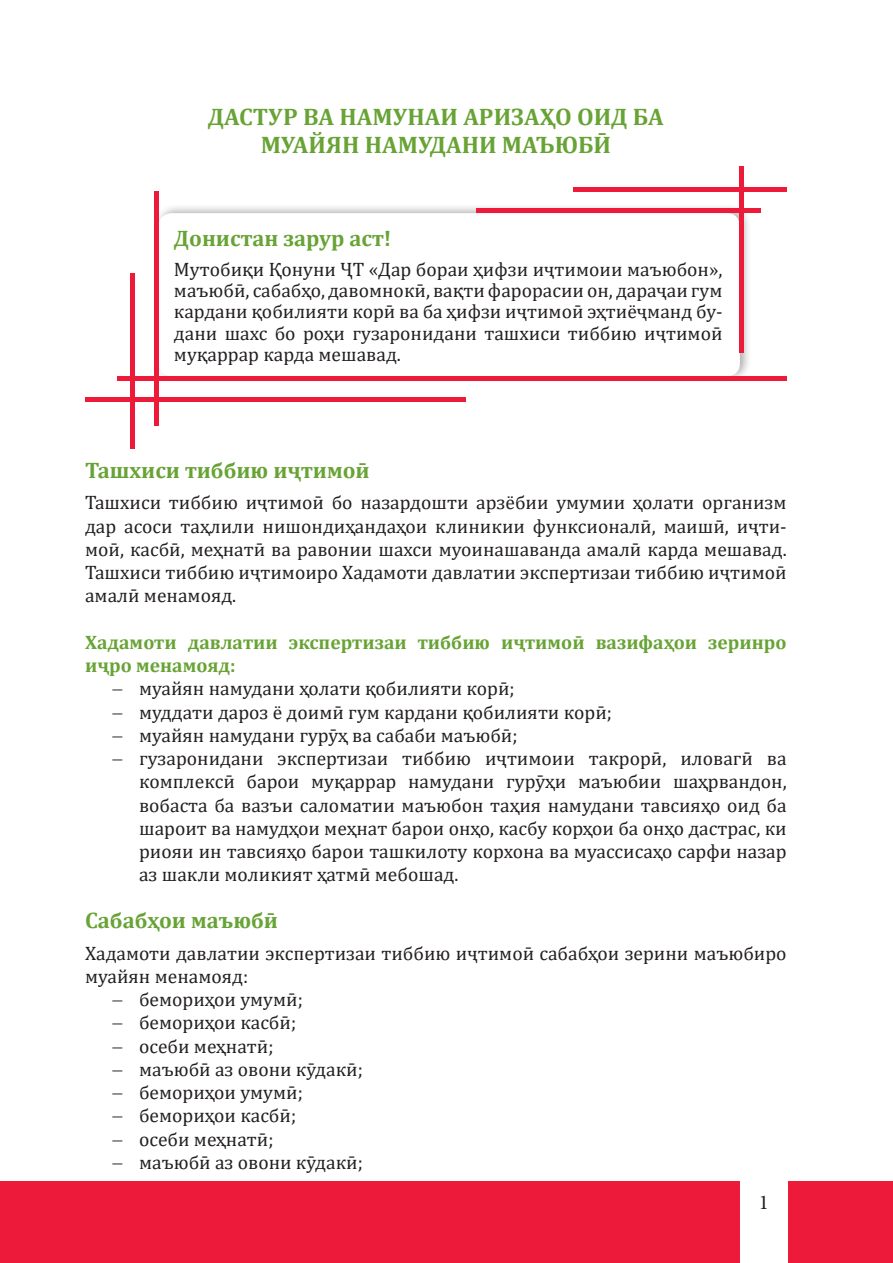
<style>
.page{position:relative;width:893px;height:1263px;background:#fff}
.page>*{position:absolute;margin:0;border:0;box-sizing:border-box;transform-origin:0 0}
.t1{font:700 24px/28.5px "Cambria";color:#68a335;text-align:center}
.t2{font:700 22.5px "Cambria";color:#68a335}
.t3{font:21px "Minion Pro";color:#231f20}
.t4{font:19.5px/21.5px "Cambria";color:#231f20;text-align:justify}
.t5{font:700 19.5px "Cambria";color:#68a335}
</style>
<div class="page">
<div style="left:0;top:1181px;width:893px;height:82px;background:#ed1a3a"></div>
<div style="left:740px;top:1168px;width:47px;height:95px;background:#fff"></div>
<svg style="left:85px;top:166px;width:702px;height:283px"></svg>
<p class="t1" style="left:208px;top:102px;width:458px">ДАСТУР ВА НАМУНАИ АРИЗАҲО ОИД БА<br>МУАЙЯН НАМУДАНИ МАЪЮБӢ</p>
<p class="t2" style="left:174px;top:222px;width:219px">Донистан зарур аст!</p>
<p class="t4" style="left:174px;top:258px;width:550px">Мутобиқи Қонуни ҶТ «Дар бораи ҳифзи иҷтимоии маъюбон», маъюбӣ, сабабҳо, давомнокӣ, вақти фарорасии он, дараҷаи гум кардани қобилияти корӣ ва ба ҳифзи иҷтимоӣ эҳтиёҷманд бу&shy;дани шахс бо роҳи гузаронидани ташхиси тиббию иҷтимоӣ муқаррар карда мешавад.</p>
<p class="t2" style="left:85px;top:454px;width:286px">Ташхиси тиббию иҷтимоӣ</p>
<p class="t4" style="left:85px;top:491px;width:703px;line-height:23.2px">Ташхиси тиббию иҷтимоӣ бо назардошти арзёбии умумии ҳолати организм дар асоси таҳлили нишондиҳандаҳои клиникии функсионалӣ, маишӣ, иҷти&shy;моӣ, касбӣ, меҳнатӣ ва равонии шахси муоинашаванда амалӣ карда мешавад.<br>Ташхиси тиббию иҷтимоиро Хадамоти давлатии экспертизаи тиббию иҷтимоӣ амалӣ менамояд.</p>
<p class="t5" style="left:85px;top:628px;width:703px">Хадамоти давлатии экспертизаи тиббию иҷтимоӣ вазифаҳои зеринро</p>
<p class="t5" style="left:85px;top:652px;width:152px">иҷро менамояд:</p>
<p class="t4" style="left:112px;top:678px;width:404px">− муайян намудани ҳолати қобилияти корӣ;</p>
<p class="t4" style="left:112px;top:701px;width:501px">− муддати дароз ё доимӣ гум кардани қобилияти корӣ;</p>
<p class="t4" style="left:112px;top:724px;width:407px">− муайян намудани гурӯҳ ва сабаби маъюбӣ;</p>
<p class="t4" style="left:112px;top:748px;width:676px">− гузаронидани экспертизаи тиббию иҷтимоии такрорӣ, иловагӣ ва</p>
<p class="t4" style="left:139px;top:771px;width:649px">комплексӣ барои муқаррар намудани гурӯҳи маъюбии шаҳрвандон,</p>
<p class="t4" style="left:139px;top:794px;width:649px">вобаста ба вазъи саломатии маъюбон таҳия намудани тавсияҳо оид ба</p>
<p class="t4" style="left:139px;top:817px;width:649px">шароит ва намудҳои меҳнат барои онҳо, касбу корҳои ба онҳо дастрас, ки</p>
<p class="t4" style="left:139px;top:841px;width:649px">риояи ин тавсияҳо барои ташкилоту корхона ва муассисаҳо сарфи назар</p>
<p class="t4" style="left:139px;top:864px;width:321px">аз шакли моликият ҳатмӣ мебошад.</p>
<p class="t2" style="left:85px;top:904px;width:195px">Сабабҳои маъюбӣ</p>
<p class="t4" style="left:85px;top:942px;width:703px">Хадамоти давлатии экспертизаи тиббию иҷтимоӣ сабабҳои зерини маъюбиро</p>
<p class="t4" style="left:85px;top:965px;width:165px">муайян менамояд:</p>
<p class="t4" style="left:112px;top:989px;width:192px">− бемориҳои умумӣ;</p>
<p class="t4" style="left:112px;top:1012px;width:186px">− бемориҳои касбӣ;</p>
<p class="t4" style="left:112px;top:1035px;width:163px">− осеби меҳнатӣ;</p>
<p class="t4" style="left:112px;top:1058px;width:252px">− маъюбӣ аз овони кӯдакӣ;</p>
<p class="t4" style="left:112px;top:1082px;width:192px">− бемориҳои умумӣ;</p>
<p class="t4" style="left:112px;top:1105px;width:186px">− бемориҳои касбӣ;</p>
<p class="t4" style="left:112px;top:1128px;width:163px">− осеби меҳнатӣ;</p>
<p class="t4" style="left:112px;top:1151px;width:252px">− маъюбӣ аз овони кӯдакӣ;</p>
<p class="t3" style="left:759px;top:1188px;width:12px">1</p>
</div>
